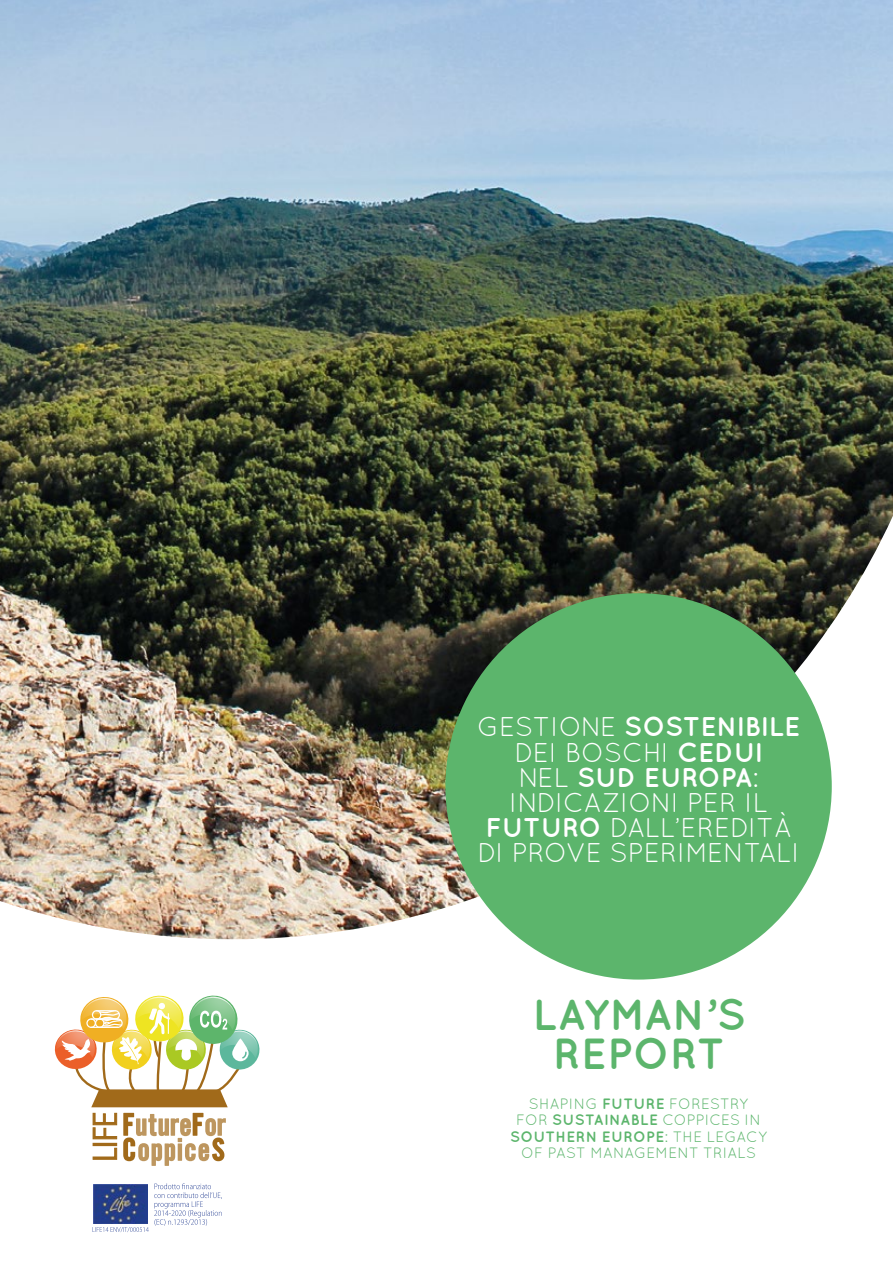
<style>
.page{position:relative;width:893px;height:1263px;background:#fff}
.page>*{position:absolute;margin:0;border:0;box-sizing:border-box;transform-origin:0 0}
.t1{font:700 43.5px/39px "Quicksand";letter-spacing:.01em;color:#5cb56c;text-align:center}
.t2{font:27.15px/25.2px "Quicksand";color:#fff;text-align:center}
.t3{font:15px/16.5px "Quicksand";letter-spacing:.01em;color:#5cb56c;text-align:center}
.s1{font-weight:700}
</style>
<div class="page">
<img style="left:0;top:0;width:893px;height:939px">
<svg style="left:54px;top:995px;width:206px;height:112px"></svg>
<svg style="left:123px;top:1113px;width:103px;height:53px"></svg>
<svg style="left:93px;top:1148px;width:24px;height:12px"></svg>
<div style="left:93px;top:1143px;width:24px;height:3px;border:1px solid #a16a1a"></div>
<svg style="left:93px;top:1113px;width:24px;height:26px"></svg>
<svg style="left:92px;top:1183px;width:130px;height:49px"></svg>
<div style="left:445px;top:593px;width:387px;height:386px;background:#5cb56c;border-radius:50%"></div>
<p class="t2" style="left:477px;top:714px;width:324px">GESTIONE <span class="s1">SOSTENIBILE<br></span>DEI BOSCHI <span class="s1">CEDUI<br></span>NEL <span class="s1">SUD EUROPA</span>:<br>INDICAZIONI PER IL<br><span class="s1">FUTURO</span> DALL’EREDITÀ<br>DI PROVE SPERIMENTALI</p>
<h1 class="t1" style="left:532px;top:994px;width:215px">LAYMAN’S<br>REPORT</h1>
<p class="t3" style="left:510px;top:1095px;width:258px">SHAPING <span class="s1">FUTURE</span> FORESTRY<br>FOR <span class="s1">SUSTAINABLE</span> COPPICES IN<br><span class="s1">SOUTHERN EUROPE</span>: THE LEGACY<br>OF PAST MANAGEMENT TRIALS</p>
</div>
